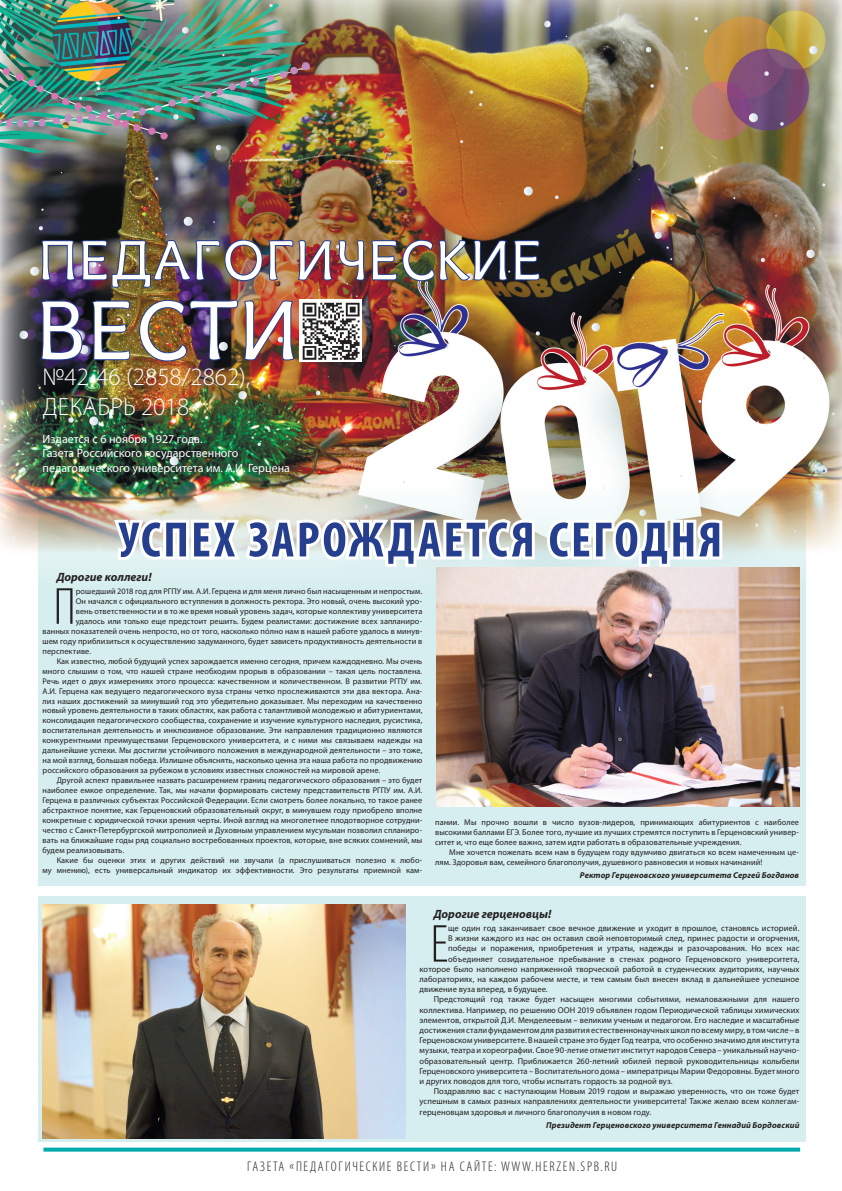
<style>
.page{position:relative;width:842px;height:1191px;background:#fff}
.page>*{position:absolute;margin:0;border:0;box-sizing:border-box;transform-origin:0 0}
.t1{font:80px "ADYS";color:#fff}
.t2{font:300 condensed 53.9px "Myriad Pro";color:#231f20}
.t3{font:53px "ADYS";color:#fff}
.t4{font:300 condensed 52.6px "Myriad Pro";color:#231f20}
.t5{font:700 condensed 50px "Myriad Pro";letter-spacing:.05em;color:#253f8e}
.t6{font:300 25px/30px "Myriad Pro";color:#fff}
.t7{font:300 condensed 14px "Myriad Pro";letter-spacing:.12em;color:#231f20}
.t8{font:12px/14.4px "Myriad Pro";color:#fff}
.t9{font:italic 700 12px "Myriad Pro";color:#231f20}
.t10{font:8.5px "Myriad Pro";letter-spacing:.01em;color:#231f20}
.t11{font:italic 700 8.5px "Myriad Pro";letter-spacing:.01em;color:#231f20}
.t12{font:8.3px/10px "Myriad Pro";letter-spacing:.01em;color:#231f20;text-align:justify}
</style>
<div class="page">
<div style="left:38px;top:434px;width:767px;height:707px;background:#d6eeef"></div>
<img style="left:0;top:0;width:842px;height:587px">
<svg style="left:111px;top:514px;width:427px;height:56px"></svg>
<svg style="left:544px;top:516px;width:181px;height:52px"></svg>
<img style="left:40px;top:239px;width:501px;height:50px">
<svg style="left:39px;top:299px;width:45px;height:62px;background:#32305e"></svg>
<img style="left:90px;top:299px;width:41px;height:62px">
<img style="left:138px;top:298px;width:157px;height:64px">
<img style="left:300px;top:299px;width:62px;height:62px">
<svg style="left:43px;top:1147px;width:757px;height:4px;background:#28b7b9"></svg>
<div style="left:0;top:886px;width:833px;height:10px;background:#fff"></div>
<img style="left:42px;top:904px;width:363px;height:234px">
<img style="left:437px;top:568px;width:362px;height:238px">
<h3 class="t3" style="left:38px;top:218px;width:506px">ПЕДАГОГИЧЕСКИЕ</h3>
<h1 class="t1" style="left:36px;top:266px;width:265px">ВЕСТИ</h1>
<h3 class="t6" style="left:42px;top:362px;width:209px">№42-46 (2858/2862), декабрь 2018</h3>
<h3 class="t8" style="left:43px;top:432px;width:249px">Издается с 6 ноября 1927 года.<br>Газета Российского государственного педагогического университета им. А.И. Герцена</h3>
<h3 class="t5" style="left:119px;top:512px;width:605px">успех зарождается сегодня</h3>
<h3 class="t9" style="left:57px;top:570px;width:97px">Дорогие коллеги!</h3>
<h3 class="t4" style="left:53px;top:578px;width:24px">П</h3>
<p class="t12" style="left:76px;top:586px;width:348px">рошедший 2018 год для РГПУ им. А.И. Герцена и для меня лично был насыщенным и непростым.</p>
<p class="t12" style="left:76px;top:596px;width:348px">Он начался с официального вступления в должность ректора. Это новый, очень высокий уро-</p>
<p class="t12" style="left:76px;top:606px;width:348px">вень ответственности и в то же время новый уровень задач, которые коллективу университета</p>
<p class="t12" style="left:76px;top:616px;width:348px">удалось или только еще предстоит решить. Будем реалистами: достижение всех запланиро-</p>
<p class="t12" style="left:43px;top:626px;width:381px">ванных показателей очень непросто, но от того, насколько пóлно нам в нашей работе удалось в минув-</p>
<p class="t12" style="left:43px;top:636px;width:381px">шем году приблизиться к осуществлению задуманного, будет зависеть продуктивность деятельности в</p>
<p class="t12" style="left:43px;top:646px;width:50px">перспективе.</p>
<p class="t12" style="left:57px;top:656px;width:367px">Как известно, любой будущий успех зарождается именно сегодня, причем каждодневно. Мы очень</p>
<p class="t12" style="left:43px;top:666px;width:381px">много слышим о том, что нашей стране необходим прорыв в образовании – такая цель поставлена.</p>
<p class="t12" style="left:43px;top:676px;width:381px">Речь идет о двух измерениях этого процесса: качественном и количественном. В развитии РГПУ им.</p>
<p class="t12" style="left:43px;top:686px;width:381px">А.И. Герцена как ведущего педагогического вуза страны четко прослеживаются эти два вектора. Ана-</p>
<p class="t12" style="left:43px;top:696px;width:381px">лиз наших достижений за минувший год это убедительно доказывает. Мы переходим на качественно</p>
<p class="t12" style="left:43px;top:706px;width:381px">новый уровень деятельности в таких областях, как работа с талантливой молодежью и абитуриентами,</p>
<p class="t12" style="left:43px;top:716px;width:381px">консолидация педагогического сообщества, сохранение и изучение культурного наследия, русистика,</p>
<p class="t12" style="left:43px;top:725px;width:381px">воспитательная деятельность и инклюзивное образование. Эти направления традиционно являются</p>
<p class="t12" style="left:43px;top:735px;width:381px">конкурентными преимуществами Герценовского университета, и с ними мы связываем надежды на</p>
<p class="t12" style="left:43px;top:745px;width:381px">дальнейшие успехи. Мы достигли устойчивого положения в международной деятельности – это тоже,</p>
<p class="t12" style="left:43px;top:755px;width:381px">на мой взгляд, большая победа. Излишне объяснять, насколько ценна эта наша работа по продвижению</p>
<p class="t12" style="left:43px;top:765px;width:339px">российского образования за рубежом в условиях известных сложностей на мировой арене.</p>
<p class="t12" style="left:57px;top:775px;width:367px">Другой аспект правильнее назвать расширением границ педагогического образования – это будет</p>
<p class="t12" style="left:43px;top:785px;width:381px">наиболее емкое определение. Так, мы начали формировать систему представительств РГПУ им. А.И.</p>
<p class="t12" style="left:43px;top:795px;width:381px">Герцена в различных субъектах Российской Федерации. Если смотреть более локально, то такое ранее</p>
<p class="t12" style="left:43px;top:805px;width:381px">абстрактное понятие, как Герценовский образовательный округ, в минувшем году приобрело вполне</p>
<p class="t12" style="left:43px;top:815px;width:381px">конкретные с юридической точки зрения черты. Иной взгляд на многолетнее плодотворное сотрудни-</p>
<p class="t12" style="left:43px;top:825px;width:381px">чество с Санкт-Петербургской митрополией и Духовным управлением мусульман позволил спланиро-</p>
<p class="t12" style="left:43px;top:835px;width:381px">вать на ближайшие годы ряд социально востребованных проектов, которые, вне всяких сомнений, мы</p>
<p class="t12" style="left:43px;top:845px;width:83px">будем реализовывать.</p>
<p class="t12" style="left:57px;top:855px;width:367px">Какие бы оценки этих и других действий ни звучали (а прислушиваться полезно к любо-</p>
<p class="t12" style="left:43px;top:865px;width:381px">му мнению), есть универсальный индикатор их эффективности. Это результаты приемной кам-</p>
<p class="t12" style="left:435px;top:817px;width:365px">пании. Мы прочно вошли в число вузов-лидеров, принимающих абитуриентов с наиболее высокими баллами ЕГЭ. Более того, лучшие из лучших стремятся поступить в Герценовский универ&shy;ситет и, что еще более важно, затем идти работать в образовательные учреждения.</p>
<p class="t12" style="left:435px;top:847px;width:365px;text-indent:14px">Мне хочется пожелать всем нам в будущем году вдумчиво двигаться ко всем намеченным це&shy;лям. Здоровья вам, семейного благополучия, душевного равновесия и новых начинаний!</p>
<p class="t11" style="left:580px;top:870px;width:221px">Ректор Герценовского университета Сергей Богданов</p>
<h3 class="t9" style="left:434px;top:907px;width:119px">Дорогие герценовцы!</h3>
<h2 class="t2" style="left:430px;top:915px;width:15px">Е</h2>
<p class="t10" style="left:448px;top:923px;width:353px">ще один год заканчивает свое вечное движение и уходит в прошлое, становясь историей.</p>
<p class="t10" style="left:448px;top:933px;width:353px">В жизни каждого из нас он оставил свой неповторимый след, принес радости и огорчения,</p>
<p class="t10" style="left:448px;top:944px;width:353px">победы и поражения, приобретения и утраты, надежды и разочарования. Но всех нас</p>
<p class="t10" style="left:448px;top:954px;width:353px">объединяет созидательное пребывание в стенах родного Герценовского университета,</p>
<p class="t10" style="left:420px;top:964px;width:381px">которое было наполнено напряженной творческой работой в студенческих аудиториях, научных</p>
<p class="t10" style="left:420px;top:974px;width:381px">лабораториях, на каждом рабочем месте, и тем самым был внесен вклад в дальнейшее успешное</p>
<p class="t10" style="left:420px;top:984px;width:130px">движение вуза вперед, в будущее.</p>
<p class="t10" style="left:434px;top:995px;width:367px">Предстоящий год также будет насыщен многими событиями, немаловажными для нашего</p>
<p class="t10" style="left:420px;top:1005px;width:381px">коллектива. Например, по решению ООН 2019 объявлен годом Периодической таблицы химических</p>
<p class="t10" style="left:420px;top:1015px;width:381px">элементов, открытой Д.И. Менделеевым – великим ученым и педагогом. Его наследие и масштабные</p>
<p class="t10" style="left:420px;top:1025px;width:381px">достижения стали фундаментом для развития естественнонаучных школ по всему миру, в том числе – в</p>
<p class="t10" style="left:420px;top:1035px;width:381px">Герценовском университете. В нашей стране это будет Год театра, что особенно значимо для института</p>
<p class="t10" style="left:420px;top:1046px;width:381px">музыки, театра и хореографии. Свое 90-летие отметит институт народов Севера – уникальный научно-</p>
<p class="t10" style="left:420px;top:1056px;width:381px">образовательный центр. Приближается 260-летний юбилей первой руководительницы колыбели</p>
<p class="t10" style="left:420px;top:1066px;width:381px">Герценовского университета – Воспитательного дома – императрицы Марии Федоровны. Будет много</p>
<p class="t10" style="left:420px;top:1076px;width:254px">и других поводов для того, чтобы испытать гордость за родной вуз.</p>
<p class="t10" style="left:434px;top:1086px;width:367px">Поздравляю вас с наступающим Новым 2019 годом и выражаю уверенность, что он тоже будет</p>
<p class="t10" style="left:420px;top:1097px;width:381px">успешным в самых разных направлениях деятельности университета! Также желаю всем коллегам-</p>
<p class="t10" style="left:420px;top:1107px;width:233px">герценовцам здоровья и личного благополучия в новом году.</p>
<p class="t11" style="left:546px;top:1120px;width:255px">Президент Герценовского университета Геннадий Бордовский</p>
<h3 class="t7" style="left:247px;top:1158px;width:371px">ГАЗЕТА «ПЕДАГОГИЧЕСКИЕ ВЕСТИ» НА САЙТЕ: WWW.HERZEN.SPB.RU</h3>
</div>
